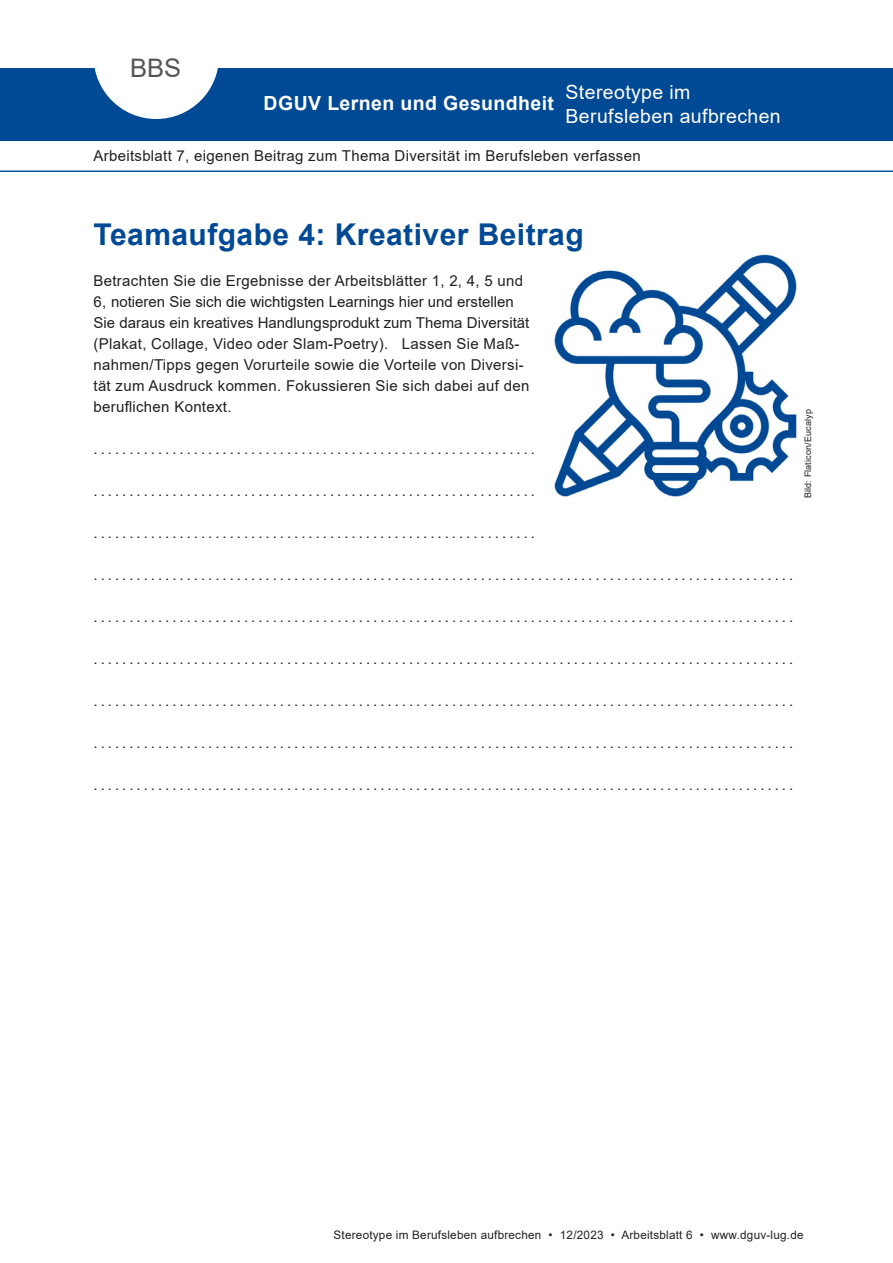
<style>
.page{position:relative;width:893px;height:1263px;background:#fff}
.page>*{position:absolute;margin:0;border:0;box-sizing:border-box;transform-origin:0 0}
.Ueberschrift{font:700 30px "Arial";letter-spacing:.015em;color:#004994}
.head{font:25.5px "Arial";color:#555}
.t1{font:19.5px "Arial";letter-spacing:.02em;color:#fff}
.t2{font:700 19.5px "Arial";letter-spacing:.02em;color:#fff}
.Fliesstext_Aufzaehlung{font:15px/21px "Arial";letter-spacing:.02em;color:#231f20}
.fusszeile{font:11.7px "Arial";letter-spacing:.02em;color:#231f20}
.Bildnachweis{font:9px "Arial";letter-spacing:.015em;color:#231f20}
</style>
<div class="page">
<div style="left:0;top:68px;width:893px;height:72px;background:#004994"></div>
<svg style="left:94px;top:68px;width:124px;height:51px"></svg>
<hr style="left:0;top:171px;width:893px;height:1px;background:#01519b">
<img style="left:554px;top:254px;width:243px;height:243px">
<p class="head" style="left:130px;top:50px;width:53px">BBS</p>
<p class="t2" style="left:264px;top:89px;width:292px">DGUV Lernen und Gesundheit</p>
<p class="t1" style="left:566px;top:79px;width:126px">Stereotype im</p>
<p class="t1" style="left:566px;top:102px;width:217px">Berufsleben aufbrechen</p>
<h3 class="t1" style="left:670px;top:79px;width:6px">i</h3>
<p class="Fliesstext_Aufzaehlung" style="left:94px;top:145px;width:549px">Arbeitsblatt 7, eigenen Beitrag zum Thema Diversität im Berufsleben verfassen</p>
<p class="Ueberschrift" style="left:94px;top:213px;width:492px">Teamaufgabe 4: Kreativer Beitrag</p>
<p class="Fliesstext_Aufzaehlung" style="left:94px;top:270px;width:437px">Betrachten Sie die Ergebnisse der Arbeitsblätter 1, 2, 4, 5 und 6, notieren Sie sich die wichtigsten Learnings hier und erstellen Sie daraus ein kreatives Handlungsprodukt zum Thema Diversität (Plakat, Collage, Video oder Slam-Poetry). Lassen Sie Maß&shy;nahmen/Tipps gegen Vorurteile sowie die Vorteile von Diversi&shy;tät zum Ausdruck kommen. Fokussieren Sie sich dabei auf den beruflichen Kontext.</p>
<p class="Fliesstext_Aufzaehlung" style="left:94px;top:438px;width:443px">..............................................................</p>
<p class="Fliesstext_Aufzaehlung" style="left:94px;top:480px;width:443px">..............................................................</p>
<p class="Fliesstext_Aufzaehlung" style="left:94px;top:522px;width:443px">..............................................................</p>
<p class="Bildnachweis" style="left:802px;top:498px;width:90px;rotate:-90deg">Bild: Flaticon/Eucalyp</p>
<p class="Fliesstext_Aufzaehlung" style="left:94px;top:564px;width:701px">..................................................................................................</p>
<p class="Fliesstext_Aufzaehlung" style="left:94px;top:606px;width:701px">..................................................................................................</p>
<p class="Fliesstext_Aufzaehlung" style="left:94px;top:648px;width:701px">..................................................................................................</p>
<p class="Fliesstext_Aufzaehlung" style="left:94px;top:690px;width:701px">..................................................................................................</p>
<p class="Fliesstext_Aufzaehlung" style="left:94px;top:732px;width:701px">..................................................................................................</p>
<p class="Fliesstext_Aufzaehlung" style="left:94px;top:774px;width:701px">..................................................................................................</p>
<p class="fusszeile" style="left:334px;top:1227px;width:472px">Stereotype im Berufsleben aufbrechen • 12/2023 • Arbeitsblatt 6 • www.dguv-lug.de</p>
</div>
